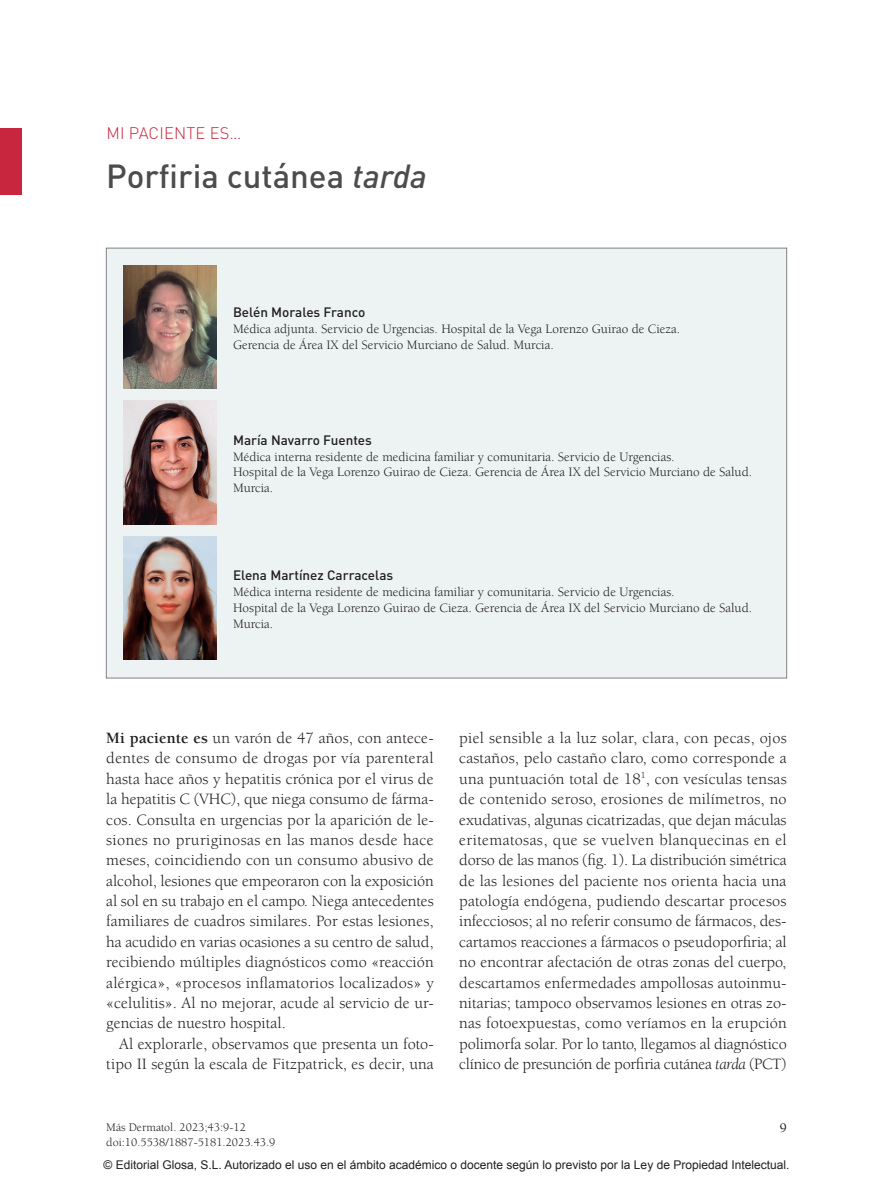
<style>
.page{position:relative;width:893px;height:1191px;background:#fff}
.page>*{position:absolute;margin:0;border:0;box-sizing:border-box;transform-origin:0 0}
.t1{font:500 33px "DIN Pro";color:#4b4c4d}
.t2{font:300 16.5px "DIN Pro";letter-spacing:.01em;color:#c8263f}
.t3{font:16.2px/20.4px "Berkeley Pro";letter-spacing:.005em;color:#231f20;text-align:justify}
.t4{font:500 13.5px "DIN Pro";color:#231f20}
.t5{font:500 13.5px "Berkeley Pro";color:#231f20}
.t6{font:13.2px/15.9px "Berkeley Pro";color:#231f20}
.t7{font:12px "Arial";color:#231f20}
.t8{font:12px/14.4px "Berkeley Pro";color:#231f20}
.s1{font-style:italic}
.s2{font-weight:700}
</style>
<div class="page">
<div style="left:0;top:128px;width:21px;height:66px;background:#c8263f"></div>
<div style="left:106px;top:248px;width:681px;height:430px;background:#edf2f3;border:1px solid #808285"></div>
<img style="left:123px;top:266px;width:94px;height:123px">
<img style="left:123px;top:401px;width:94px;height:123px">
<img style="left:123px;top:536px;width:94px;height:123px">
<p class="t2" style="left:106px;top:122px;width:137px">MI PACIENTE ES…</p>
<h1 class="t1" style="left:106px;top:154px;width:322px">Porfiria cutánea <span class="s1">tarda</span></h1>
<p class="t4" style="left:233px;top:303px;width:134px">Belén Morales Franco</p>
<p class="t6" style="left:233px;top:321px;width:449px">Médica adjunta. Servicio de Urgencias. Hospital de la Vega Lorenzo Guirao de Cieza.<br>Gerencia de Área IX del Servicio Murciano de Salud. Murcia.</p>
<p class="t4" style="left:233px;top:431px;width:140px">María Navarro Fuentes</p>
<p class="t6" style="left:233px;top:448px;width:521px">Médica interna residente de medicina familiar y comunitaria. Servicio de Urgencias.<br>Hospital de la Vega Lorenzo Guirao de Cieza. Gerencia de Área IX del Servicio Murciano de Salud.<br>Murcia.</p>
<p class="t4" style="left:233px;top:566px;width:162px">Elena Martínez Carracelas</p>
<p class="t6" style="left:233px;top:584px;width:521px">Médica interna residente de medicina familiar y comunitaria. Servicio de Urgencias.<br>Hospital de la Vega Lorenzo Guirao de Cieza. Gerencia de Área IX del Servicio Murciano de Salud.<br>Murcia.</p>
<p class="t3" style="left:106px;top:728px;width:329px"><span class="s2">Mi paciente es</span> un varón de 47 años, con antece&shy;dentes de consumo de drogas por vía parenteral hasta hace años y hepatitis crónica por el virus de la hepatitis C (VHC), que niega consumo de fárma&shy;cos. Consulta en urgencias por la aparición de le&shy;siones no pruriginosas en las manos desde hace meses, coincidiendo con un consumo abusivo de alcohol, lesiones que empeoraron con la exposición al sol en su trabajo en el campo. Niega antecedentes familiares de cuadros similares. Por estas lesiones, ha acudido en varias ocasiones a su centro de salud, recibiendo múltiples diagnósticos como «reacción alérgica», «procesos inflamatorios localizados» y «celulitis». Al no mejorar, acude al servicio de ur&shy;gencias de nuestro hospital.</p>
<p class="t3" style="left:106px;top:1033px;width:329px;text-align:right">Al explorarle, observamos que presenta un foto&shy;tipo II según la escala de Fitzpatrick, es decir, una</p>
<p class="t3" style="left:459px;top:728px;width:329px">piel sensible a la luz solar, clara, con pecas, ojos castaños, pelo castaño claro, como corresponde a una puntuación total de 18<sup>1</sup>, con vesículas tensas de contenido seroso, erosiones de milímetros, no exudativas, algunas cicatrizadas, que dejan máculas eritematosas, que se vuelven blanquecinas en el dorso de las manos (fig. 1). La distribución simétrica de las lesiones del paciente nos orienta hacia una patología endógena, pudiendo descartar procesos infecciosos; al no referir consumo de fármacos, des&shy;cartamos reacciones a fármacos o pseudoporfiria; al no encontrar afectación de otras zonas del cuerpo, descartamos enfermedades ampollosas autoinmu&shy;nitarias; tampoco observamos lesiones en otras zo&shy;nas fotoexpuestas, como veríamos en la erupción polimorfa solar. Por lo tanto, llegamos al diagnóstico clínico de presunción de porfiria cutánea <span class="s1">tarda</span> (PCT)</p>
<p class="t8" style="left:106px;top:1120px;width:171px">Más Dermatol. 2023;43:9-12 doi:10.5538/1887-5181.2023.43.9</p>
<p class="t5" style="left:780px;top:1120px;width:9px">9</p>
<p class="t7" style="left:103px;top:1156px;width:687px">© Editorial Glosa, S.L. Autorizado el uso en el ámbito académico o docente según lo previsto por la Ley de Propiedad Intelectual.</p>
</div>
